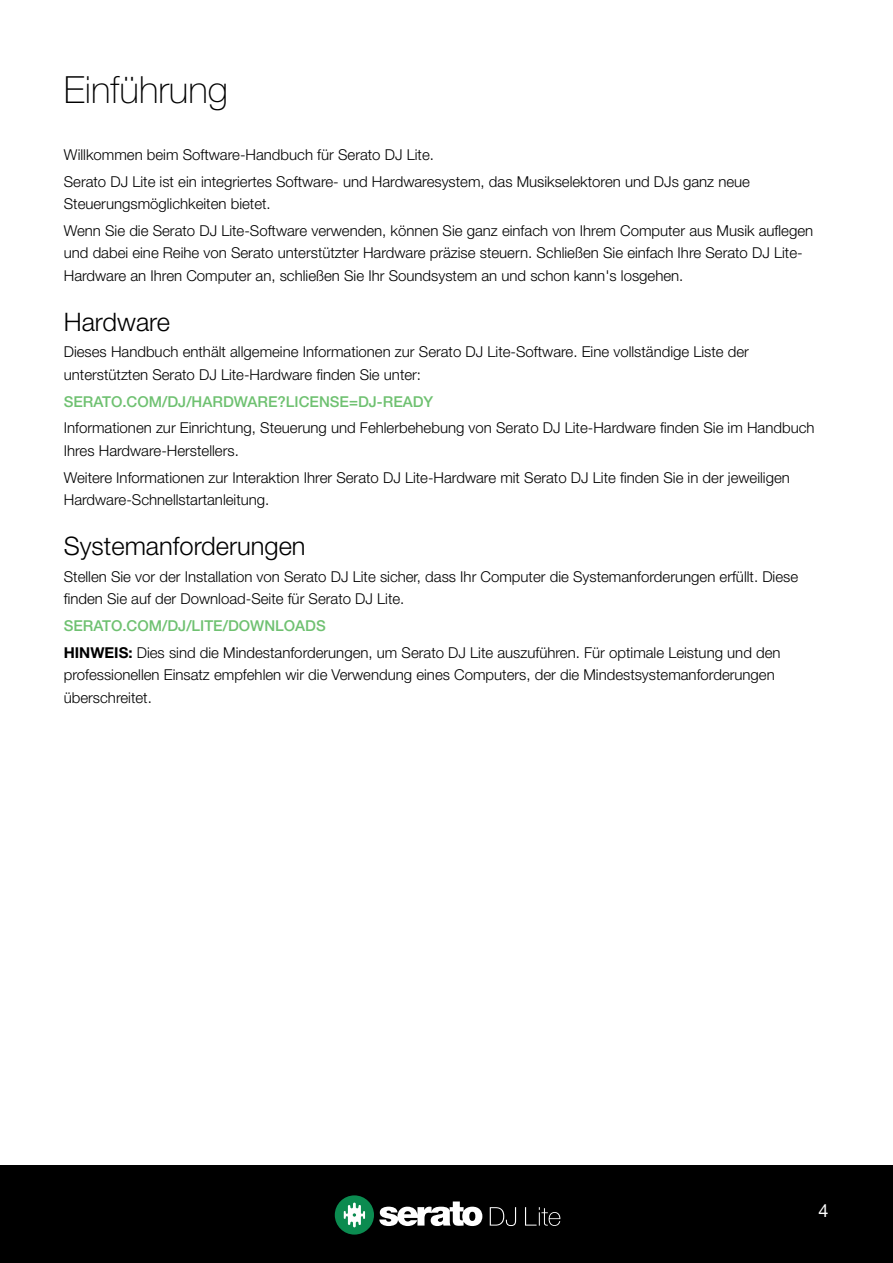
<style>
.page{position:relative;width:893px;height:1263px;background:#fff}
.page>*{position:absolute;margin:0;border:0;box-sizing:border-box;transform-origin:0 0}
.t1{font:100 37.5px "Helvetica Neue LT Std";color:#000}
.t2{font:300 25.5px "Helvetica Neue LT Std";color:#000}
.t3{font:18px "Helvetica Neue LT Std";color:#fff}
.t4{font:300 15px/22.5px "Helvetica Neue LT Std";color:#000}
.t5{font:500 15px "Helvetica Neue LT Std";color:#6fc171}
.s1{font-weight:500;color:#6fc171}
.s2{font-weight:700}
</style>
<div class="page">
<div style="left:0;top:1165px;width:893px;height:98px;background:#000"></div>
<svg style="left:490px;top:1207px;width:26px;height:19px"></svg>
<svg style="left:525px;top:1207px;width:35px;height:19px"></svg>
<svg style="left:335px;top:1195px;width:147px;height:39px"></svg>
<h1 class="t1" style="left:64px;top:69px;width:166px">Einführung</h1>
<p class="t4" style="left:64px;top:141px;width:688px;line-height:26.7px">Willkommen beim Software-Handbuch für Serato DJ Lite.<br>Serato DJ Lite ist ein integriertes Software- und Hardwaresystem, das Musikselektoren und DJs ganz neue</p>
<p class="t4" style="left:64px;top:190px;width:751px;line-height:26.7px">Steuerungsmöglichkeiten bietet.<br>Wenn Sie die Serato DJ Lite-Software verwenden, können Sie ganz einfach von Ihrem Computer aus Musik auflegen</p>
<p class="t4" style="left:64px;top:241px;width:740px">und dabei eine Reihe von Serato unterstützter Hardware präzise steuern. Schließen Sie einfach Ihre Serato DJ Lite-<br>Hardware an Ihren Computer an, schließen Sie Ihr Soundsystem an und schon kann's losgehen.</p>
<h2 class="t2" style="left:64px;top:306px;width:108px">Hardware</h2>
<p class="t4" style="left:64px;top:340px;width:687px">Dieses Handbuch enthält allgemeine Informationen zur Serato DJ Lite-Software. Eine vollständige Liste der unterstützten Serato DJ Lite-Hardware finden Sie unter:</p>
<p class="t5" style="left:64px;top:392px;width:371px">SERATO.COM/DJ/HARDWARE?LICENSE=DJ-READY</p>
<p class="t4" style="left:64px;top:416px;width:752px">Informationen zur Einrichtung, Steuerung und Fehlerbehebung von Serato DJ Lite-Hardware finden Sie im Handbuch<br>Ihres Hardware-Herstellers.</p>
<p class="t4" style="left:64px;top:466px;width:728px">Weitere Informationen zur Interaktion Ihrer Serato DJ Lite-Hardware mit Serato DJ Lite finden Sie in der jeweiligen<br>Hardware-Schnellstartanleitung.</p>
<h2 class="t2" style="left:64px;top:530px;width:243px">Systemanforderungen</h2>
<p class="t4" style="left:64px;top:565px;width:736px">Stellen Sie vor der Installation von Serato DJ Lite sicher, dass Ihr Computer die Systemanforderungen erfüllt. Diese finden Sie auf der Download-Seite für Serato DJ Lite.</p>
<p class="t4" style="left:64px;top:612px;width:718px;line-height:26.7px"><span class="s1">SERATO.COM/DJ/LITE/DOWNLOADS<br></span><span class="s2">HINWEIS:</span> Dies sind die Mindestanforderungen, um Serato DJ Lite auszuführen. Für optimale Leistung und den</p>
<p class="t4" style="left:64px;top:663px;width:712px">professionellen Einsatz empfehlen wir die Verwendung eines Computers, der die Mindestsystemanforderungen überschreitet.</p>
<p class="t3" style="left:818px;top:1200px;width:12px">4</p>
</div>
